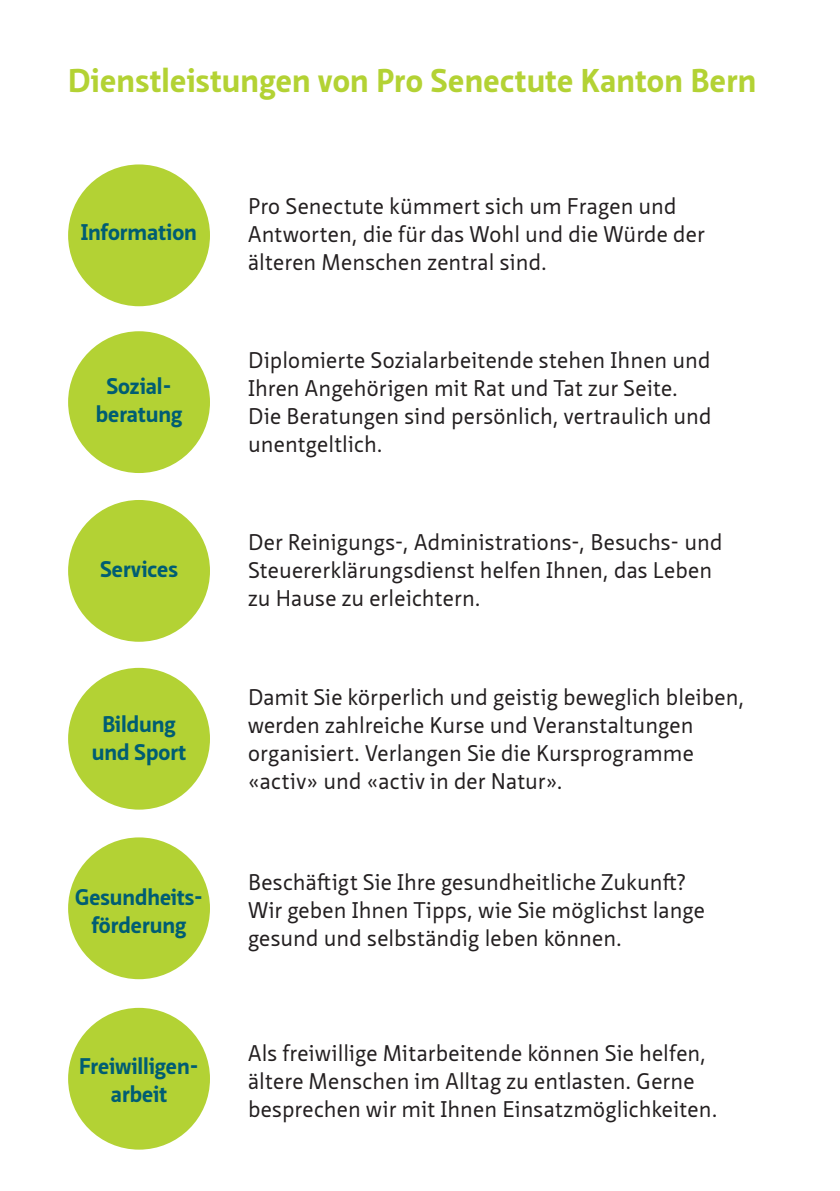
<style>
.page{position:relative;width:840px;height:1191px;background:#fff}
.page>*{position:absolute;margin:0;border:0;box-sizing:border-box;transform-origin:0 0}
.t1{font:700 32px "Neue Sans Pro";letter-spacing:.01em;color:#b3d234}
.t2{font:22px/28px "Neue Sans Pro";letter-spacing:.005em;color:#231f20}
.t3{font:700 22px/28px "Neue Sans Pro";color:#005d73;text-align:center}
</style>
<div class="page">
<div style="left:68px;top:164px;width:142px;height:142px;background:#b3d234;border-radius:50%"></div>
<div style="left:68px;top:331px;width:142px;height:142px;background:#b3d234;border-radius:50%"></div>
<div style="left:68px;top:500px;width:142px;height:142px;background:#b3d234;border-radius:50%"></div>
<div style="left:68px;top:668px;width:142px;height:141px;background:#b3d234;border-radius:50%"></div>
<div style="left:68px;top:837px;width:142px;height:142px;background:#b3d234;border-radius:50%"></div>
<div style="left:68px;top:1007px;width:142px;height:142px;background:#b3d234;border-radius:50%"></div>
<h1 class="t1" style="left:68px;top:60px;width:689px">Dienstleistungen von Pro Senectute Kanton Bern</h1>
<p class="t3" style="left:81px;top:218px;width:117px">Information</p>
<p class="t3" style="left:96px;top:372px;width:88px">Sozial&shy;beratung</p>
<p class="t3" style="left:100px;top:555px;width:79px">Services</p>
<p class="t3" style="left:92px;top:709px;width:96px">Bildung und Sport</p>
<p class="t3" style="left:75px;top:882px;width:129px">Gesundheits&shy;förderung</p>
<p class="t3" style="left:79px;top:1052px;width:121px">Freiwilligen&shy;arbeit</p>
<p class="t2" style="left:248px;top:192px;width:458px">Pro Senectute kümmert sich um Fragen und<br>Antworten, die für das Wohl und die Würde der älteren Menschen zentral sind.</p>
<p class="t2" style="left:248px;top:346px;width:465px">Diplomierte Sozialarbeitende stehen Ihnen und Ihren Angehörigen mit Rat und Tat zur Seite.<br>Die Beratungen sind persönlich, vertraulich und unentgeltlich.</p>
<p class="t2" style="left:248px;top:528px;width:476px">Der Reinigungs-, Administrations-, Besuchs- und<br>Steuererklärungsdienst helfen Ihnen, das Leben zu Hause zu erleichtern.</p>
<p class="t2" style="left:248px;top:682px;width:497px">Damit Sie körperlich und geistig beweglich bleiben, werden zahlreiche Kurse und Veranstaltungen organisiert. Verlangen Sie die Kursprogramme «activ» und «activ in der Natur».</p>
<p class="t2" style="left:248px;top:867px;width:458px">Beschäftigt Sie Ihre gesundheitliche Zukunft?<br>Wir geben Ihnen Tipps, wie Sie möglichst lange gesund und selbständig leben können.</p>
<p class="t2" style="left:248px;top:1038px;width:470px">Als freiwillige Mitarbeitende können Sie helfen, ältere Menschen im Alltag zu entlasten. Gerne besprechen wir mit Ihnen Einsatzmöglichkeiten.</p>
</div>
